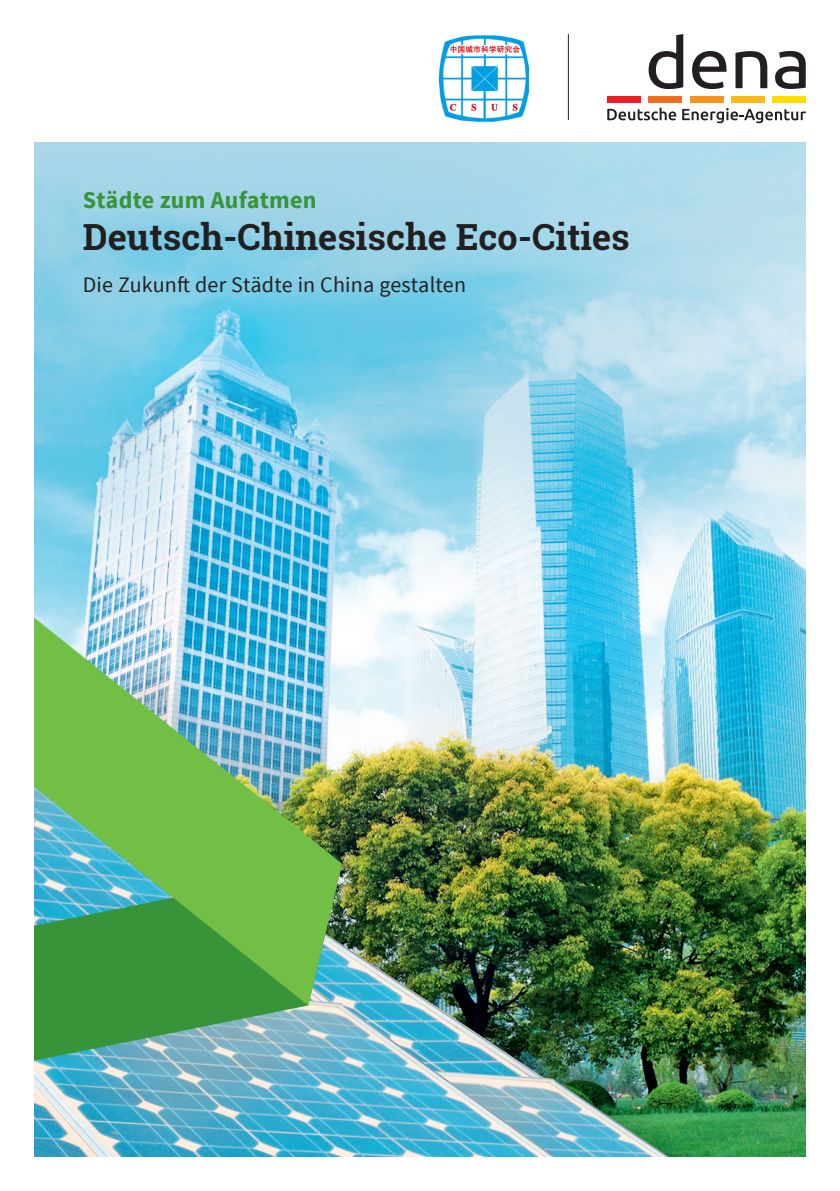
<style>
.page{position:relative;width:840px;height:1191px;background:#fff}
.page>*{position:absolute;margin:0;border:0;box-sizing:border-box;transform-origin:0 0}
.Überschrift__18_pt{font:700 36px "Roboto Slab";color:#231f20}
.Spitzmarke__12_pt{font:700 24px "Source Sans Pro";letter-spacing:.01em;color:#379438}
.Unterzeile__11_pt__2{font:22px "Source Sans Pro";letter-spacing:.01em;color:#231f20}
</style>
<div class="page">
<img style="left:34px;top:142px;width:771px;height:1015px">
<svg style="left:648px;top:34px;width:35px;height:55px"></svg>
<svg style="left:692px;top:51px;width:34px;height:38px"></svg>
<svg style="left:735px;top:51px;width:31px;height:37px"></svg>
<svg style="left:775px;top:51px;width:30px;height:38px"></svg>
<div style="left:607px;top:96px;width:33px;height:6px;background:#ee1d23"></div>
<div style="left:648px;top:96px;width:33px;height:6px;background:#f36e21"></div>
<div style="left:689px;top:96px;width:34px;height:6px;background:#f7931d"></div>
<div style="left:730px;top:96px;width:34px;height:6px;background:#fcb814"></div>
<div style="left:771px;top:96px;width:34px;height:6px;background:#ffdc01"></div>
<svg style="left:607px;top:108px;width:68px;height:12px"></svg>
<svg style="left:682px;top:108px;width:123px;height:15px"></svg>
<svg style="left:34px;top:1005px;width:308px;height:55px;background:#64a886"></svg>
<img style="left:34px;top:617px;width:308px;height:388px">
<img style="left:439px;top:35px;width:89px;height:87px">
<hr style="left:567px;top:34px;width:1px;height:86px;background:#231f20">
<p class="Spitzmarke__12_pt" style="left:83px;top:184px;width:235px">Städte zum Aufatmen</p>
<p class="Überschrift__18_pt" style="left:83px;top:212px;width:548px">Deutsch-Chinesische Eco-Cities</p>
<p class="Unterzeile__11_pt__2" style="left:83px;top:271px;width:384px">Die Zukunft der Städte in China gestalten</p>
</div>
